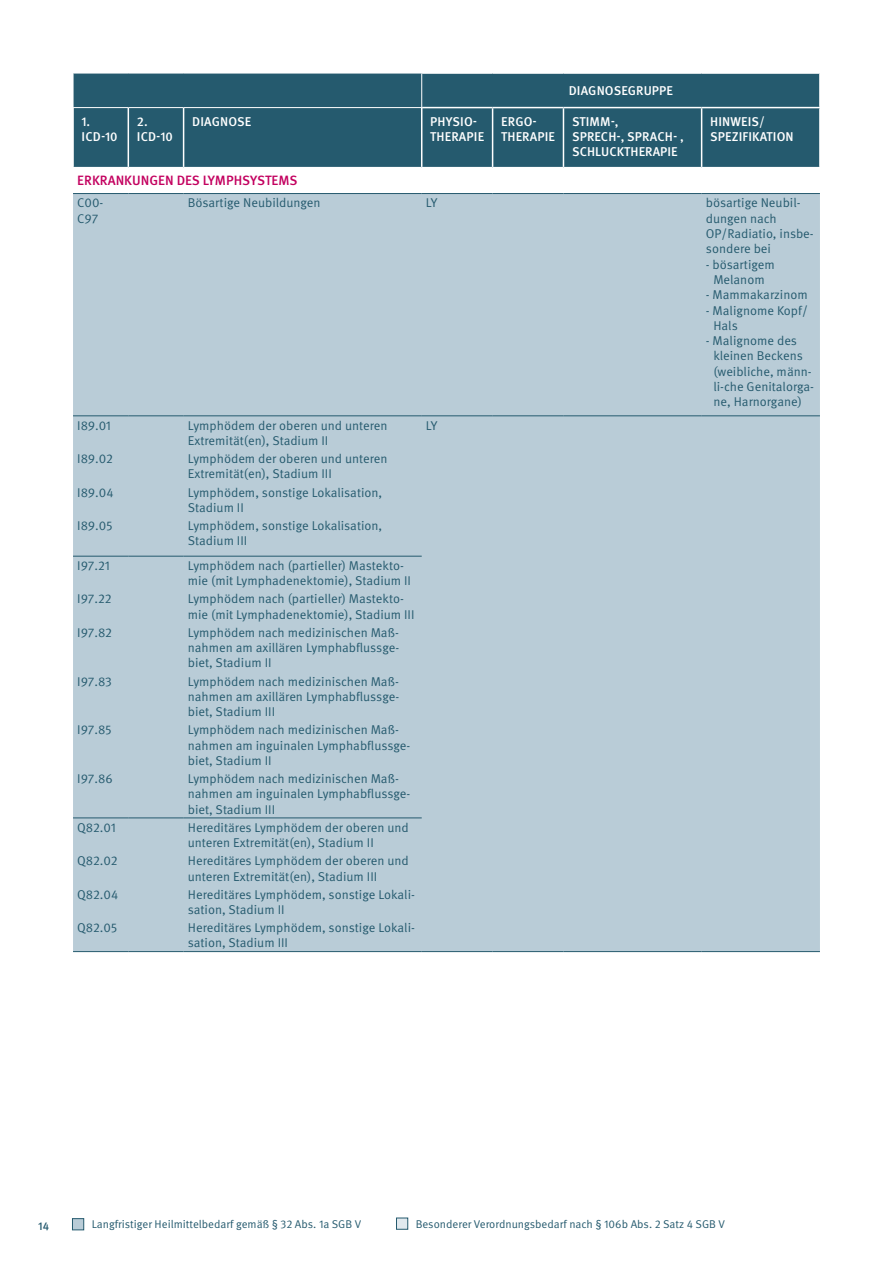
<style>
.page{position:relative;width:893px;height:1263px;background:#fff}
.page>*{position:absolute;margin:0;border:0;box-sizing:border-box;transform-origin:0 0}
.Subhead_3_Broschüre{font:500 13.5px "Meta Pro";color:#c3015f}
.Subhead_3_Broschüre-2{font:12.75px/15.3px "Meta Pro";color:#255a6e}
.Subhead_3_Broschüre-3{font:500 12.75px/15.3px "Meta Pro";letter-spacing:.01em;color:#fff}
.Copytext_Meta_Pro_No{font:11.25px "Meta Pro";color:#255a6e}
.t1{font:500 11.25px "Meta Pro";color:#255a6e}
</style>
<div class="page">
<div style="left:74px;top:74px;width:745px;height:93px;background:#255a6e"></div>
<div style="left:73px;top:194px;width:747px;height:757px;background:#b9ccd7"></div>
<hr style="left:128px;top:108px;width:1px;height:59px;background:#fff">
<hr style="left:183px;top:108px;width:1px;height:59px;background:#fff">
<hr style="left:422px;top:107px;width:71px;height:1px;background:#fff">
<hr style="left:421px;top:108px;width:1px;height:59px;background:#fff">
<hr style="left:493px;top:107px;width:70px;height:1px;background:#fff">
<hr style="left:492px;top:108px;width:1px;height:59px;background:#fff">
<hr style="left:563px;top:107px;width:139px;height:1px;background:#fff">
<hr style="left:563px;top:108px;width:1px;height:59px;background:#fff">
<hr style="left:702px;top:107px;width:119px;height:1px;background:#fff">
<hr style="left:701px;top:108px;width:1px;height:59px;background:#fff">
<hr style="left:73px;top:193px;width:55px;height:1px;background:#255a6e">
<hr style="left:128px;top:193px;width:56px;height:1px;background:#255a6e">
<hr style="left:184px;top:193px;width:238px;height:1px;background:#255a6e">
<hr style="left:422px;top:193px;width:71px;height:1px;background:#255a6e">
<hr style="left:493px;top:193px;width:70px;height:1px;background:#255a6e">
<hr style="left:563px;top:193px;width:139px;height:1px;background:#255a6e">
<hr style="left:702px;top:193px;width:118px;height:1px;background:#255a6e">
<hr style="left:73px;top:415px;width:55px;height:1px;background:#255a6e">
<hr style="left:128px;top:415px;width:56px;height:1px;background:#255a6e">
<hr style="left:184px;top:415px;width:238px;height:1px;background:#255a6e">
<hr style="left:422px;top:415px;width:71px;height:1px;background:#255a6e">
<hr style="left:493px;top:415px;width:70px;height:1px;background:#255a6e">
<hr style="left:563px;top:415px;width:139px;height:1px;background:#255a6e">
<hr style="left:702px;top:415px;width:118px;height:1px;background:#255a6e">
<hr style="left:73px;top:556px;width:55px;height:1px;background:#255a6e">
<hr style="left:128px;top:556px;width:56px;height:1px;background:#255a6e">
<hr style="left:184px;top:556px;width:238px;height:1px;background:#255a6e">
<hr style="left:73px;top:817px;width:55px;height:1px;background:#255a6e">
<hr style="left:128px;top:817px;width:56px;height:1px;background:#255a6e">
<hr style="left:184px;top:817px;width:238px;height:1px;background:#255a6e">
<hr style="left:73px;top:951px;width:55px;height:1px;background:#255a6e">
<hr style="left:128px;top:951px;width:56px;height:1px;background:#255a6e">
<hr style="left:184px;top:951px;width:238px;height:1px;background:#255a6e">
<hr style="left:422px;top:951px;width:71px;height:1px;background:#255a6e">
<hr style="left:493px;top:951px;width:70px;height:1px;background:#255a6e">
<hr style="left:563px;top:951px;width:139px;height:1px;background:#255a6e">
<hr style="left:702px;top:951px;width:118px;height:1px;background:#255a6e">
<hr style="left:421px;top:73px;width:1px;height:34px;background:#fff">
<hr style="left:73px;top:107px;width:55px;height:1px;background:#fff">
<hr style="left:128px;top:107px;width:56px;height:1px;background:#fff">
<hr style="left:184px;top:107px;width:238px;height:1px;background:#fff">
<div style="left:396px;top:1218px;width:12px;height:11px;background:#e1e9ee;border:1px solid #255a6e"></div>
<div style="left:72px;top:1218px;width:12px;height:12px;background:#b9ccd7;border:1px solid #255a6e"></div>
<p class="Subhead_3_Broschüre-3" style="left:569px;top:83px;width:106px">DIAGNOSEGRUPPE</p>
<p class="Subhead_3_Broschüre-3" style="left:192px;top:114px;width:61px">DIAGNOSE</p>
<p class="Subhead_3_Broschüre-3" style="left:430px;top:114px;width:55px">PHYSIO-<br>THERAPIE</p>
<p class="Subhead_3_Broschüre-3" style="left:501px;top:114px;width:55px">ERGO-<br>THERAPIE</p>
<p class="Subhead_3_Broschüre-3" style="left:572px;top:114px;width:113px">STIMM-,<br>SPRECH-, SPRACH- ,<br>SCHLUCKTHERAPIE</p>
<p class="Subhead_3_Broschüre-3" style="left:710px;top:114px;width:85px">HINWEIS/<br>SPEZIFIKATION</p>
<p class="Subhead_3_Broschüre" style="left:77px;top:172px;width:222px">ERKRANKUNGEN DES LYMPHSYSTEMS</p>
<p class="Subhead_3_Broschüre-2" style="left:77px;top:196px;width:28px">C00-<br>C97</p>
<p class="Subhead_3_Broschüre-2" style="left:188px;top:196px;width:134px">Bösartige Neubildungen</p>
<p class="Subhead_3_Broschüre-2" style="left:426px;top:196px;width:13px">LY</p>
<p class="Subhead_3_Broschüre-2" style="left:706px;top:196px;width:96px">bösartige Neubil&shy;dungen nach</p>
<p class="Subhead_3_Broschüre-2" style="left:706px;top:226px;width:109px">OP/Radiatio, insbe&shy;sondere bei</p>
<p class="Subhead_3_Broschüre-2" style="left:706px;top:257px;width:71px;text-align:center">- bösartigem<br>Melanom</p>
<p class="Subhead_3_Broschüre-2" style="left:706px;top:288px;width:103px">- Mammakarzinom</p>
<p class="Subhead_3_Broschüre-2" style="left:713px;top:303px;width:96px;text-indent:-8px">- Malignome Kopf/<br>Hals</p>
<p class="Subhead_3_Broschüre-2" style="left:713px;top:333px;width:102px;text-indent:-8px">- Malignome des kleinen Beckens (weibliche, männ&shy;li-che Genitalorga&shy;ne, Harnorgane)</p>
<p class="Subhead_3_Broschüre-2" style="left:77px;top:418px;width:35px">I89.01</p>
<p class="Subhead_3_Broschüre-2" style="left:188px;top:418px;width:201px">Lymphödem der oberen und unteren<br>Extremität(en), Stadium II</p>
<p class="Subhead_3_Broschüre-2" style="left:426px;top:418px;width:13px">LY</p>
<p class="Subhead_3_Broschüre-2" style="left:77px;top:451px;width:37px">I89.02</p>
<p class="Subhead_3_Broschüre-2" style="left:188px;top:451px;width:201px">Lymphödem der oberen und unteren<br>Extremität(en), Stadium III</p>
<p class="Subhead_3_Broschüre-2" style="left:77px;top:485px;width:38px">I89.04</p>
<p class="Subhead_3_Broschüre-2" style="left:188px;top:485px;width:196px">Lymphödem, sonstige Lokalisation,</p>
<p class="Subhead_3_Broschüre-2" style="left:188px;top:500px;width:58px">Stadium II</p>
<p class="Subhead_3_Broschüre-2" style="left:77px;top:518px;width:37px">I89.05</p>
<p class="Subhead_3_Broschüre-2" style="left:188px;top:518px;width:196px">Lymphödem, sonstige Lokalisation,</p>
<p class="Subhead_3_Broschüre-2" style="left:188px;top:534px;width:61px">Stadium III</p>
<p class="Subhead_3_Broschüre-2" style="left:77px;top:558px;width:34px">I97.21</p>
<p class="Subhead_3_Broschüre-2" style="left:188px;top:558px;width:225px">Lymphödem nach (partieller) Mastekto&shy;mie (mit Lymphadenektomie), Stadium II</p>
<p class="Subhead_3_Broschüre-2" style="left:77px;top:592px;width:36px">I97.22</p>
<p class="Subhead_3_Broschüre-2" style="left:188px;top:592px;width:228px">Lymphödem nach (partieller) Mastekto&shy;mie (mit Lymphadenektomie), Stadium III</p>
<p class="Subhead_3_Broschüre-2" style="left:77px;top:625px;width:36px">I97.82</p>
<p class="Subhead_3_Broschüre-2" style="left:188px;top:625px;width:213px;text-align:justify">Lymphödem nach medizinischen Maß&shy;nahmen am axillären Lymphabflussge&shy;biet, Stadium II</p>
<p class="Subhead_3_Broschüre-2" style="left:77px;top:674px;width:36px">I97.83</p>
<p class="Subhead_3_Broschüre-2" style="left:188px;top:674px;width:213px;text-align:justify">Lymphödem nach medizinischen Maß&shy;nahmen am axillären Lymphabflussge&shy;biet, Stadium III</p>
<p class="Subhead_3_Broschüre-2" style="left:77px;top:723px;width:36px">I97.85</p>
<p class="Subhead_3_Broschüre-2" style="left:188px;top:723px;width:224px">Lymphödem nach medizinischen Maß&shy;nahmen am inguinalen Lymphabflussge&shy;biet, Stadium II</p>
<p class="Subhead_3_Broschüre-2" style="left:77px;top:771px;width:37px">I97.86</p>
<p class="Subhead_3_Broschüre-2" style="left:188px;top:771px;width:224px">Lymphödem nach medizinischen Maß&shy;nahmen am inguinalen Lymphabflussge&shy;biet, Stadium III</p>
<p class="Subhead_3_Broschüre-2" style="left:77px;top:820px;width:40px">Q82.01</p>
<p class="Subhead_3_Broschüre-2" style="left:188px;top:820px;width:223px">Hereditäres Lymphödem der oberen und unteren Extremität(en), Stadium II</p>
<p class="Subhead_3_Broschüre-2" style="left:77px;top:853px;width:42px">Q82.02</p>
<p class="Subhead_3_Broschüre-2" style="left:188px;top:853px;width:223px">Hereditäres Lymphödem der oberen und unteren Extremität(en), Stadium III</p>
<p class="Subhead_3_Broschüre-2" style="left:77px;top:887px;width:43px">Q82.04</p>
<p class="Subhead_3_Broschüre-2" style="left:188px;top:887px;width:229px">Hereditäres Lymphödem, sonstige Lokali&shy;sation, Stadium II</p>
<p class="Subhead_3_Broschüre-2" style="left:77px;top:920px;width:42px">Q82.05</p>
<p class="Subhead_3_Broschüre-2" style="left:188px;top:920px;width:229px">Hereditäres Lymphödem, sonstige Lokali&shy;sation, Stadium III</p>
<p class="Subhead_3_Broschüre-3" style="left:137px;top:114px;width:12px">2.</p>
<p class="Subhead_3_Broschüre-3" style="left:137px;top:129px;width:38px">ICD-10</p>
<p class="Subhead_3_Broschüre-3" style="left:82px;top:114px;width:10px">1.</p>
<p class="Subhead_3_Broschüre-3" style="left:82px;top:129px;width:38px">ICD-10</p>
<p class="t1" style="left:38px;top:1219px;width:12px">14</p>
<p class="Copytext_Meta_Pro_No" style="left:92px;top:1217px;width:271px">Langfristiger Heilmittelbedarf gemäß § 32 Abs. 1a SGB V</p>
<p class="Copytext_Meta_Pro_No" style="left:416px;top:1217px;width:311px">Besonderer Verordnungsbedarf nach § 106b Abs. 2 Satz 4 SGB V</p>
</div>
